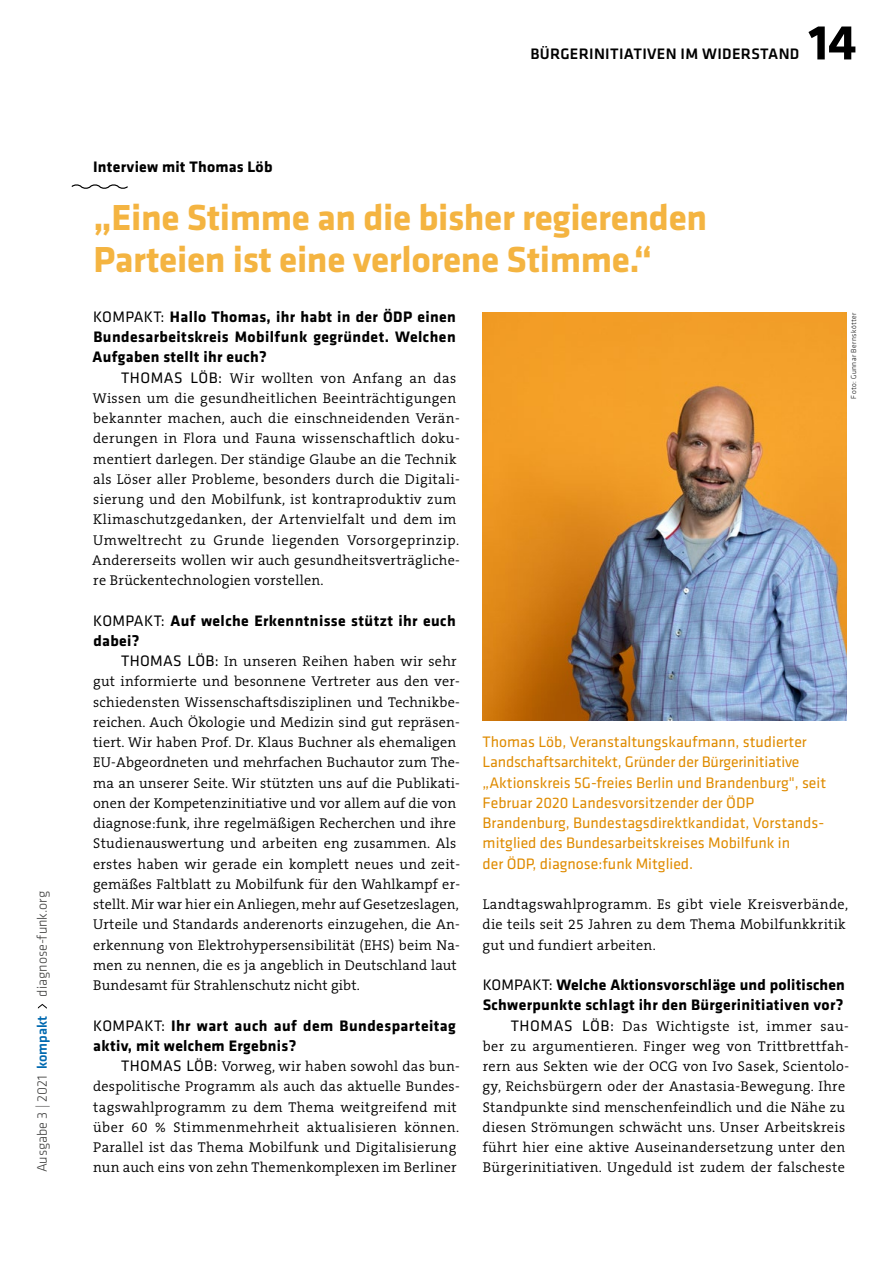
<style>
.page{position:relative;width:893px;height:1263px;background:#fff}
.page>*{position:absolute;margin:0;border:0;box-sizing:border-box;transform-origin:0 0}
.t1{font:700 51px "Klavika Basic";color:#000}
.t2{font:700 37.5px/42px "Klavika Basic";letter-spacing:-.01em;color:#f4b441}
.t3{font:700 15.75px/20.2px "Klavika Basic";letter-spacing:.02em;color:#000}
.t4{font:15.75px/20.2px "Klavika Basic";color:#df8b00}
.t5{font:500 15.75px "Klavika Basic";letter-spacing:.02em;color:#000}
.t6{font:300 14.25px/20.2px "The Serif B W4";letter-spacing:.02em;color:#000}
.t7{font:300 14.25px "Klavika Basic";color:#3c3c3b}
.t8{font:300 7.5px "Klavika Basic";letter-spacing:.05em;color:#000}
.s1{font-weight:500;color:#0069b0}
.s2{font-weight:400}
.s3{font-family:"Klavika Basic";font-weight:400;font-size:15.75px}
</style>
<div class="page">
<svg style="left:71px;top:184px;width:57px;height:5px"></svg>
<img style="left:483px;top:313px;width:363px;height:408px">
<svg style="left:38px;top:1004px;width:9px;height:5px"></svg>
<p class="t7" style="left:34px;top:997px;width:107px;rotate:-90deg">diagnose-funk.org</p>
<p class="t7" style="left:34px;top:1172px;width:158px;rotate:-90deg">Ausgabe 3 | 2021 <span class="s1">kompakt</span></p>
<p class="t5" style="left:530px;top:43px;width:271px">BÜRGERINITIATIVEN IM WIDERSTAND</p>
<h1 class="t1" style="left:808px;top:6px;width:50px">14</h1>
<p class="t3" style="left:93px;top:156px;width:181px">Interview mit Thomas Löb</p>
<h2 class="t2" style="left:94px;top:195px;width:615px">„Eine Stimme an die bisher regierenden<br>Parteien ist eine verlorene Stimme.“</h2>
<p class="t3" style="left:93px;top:306px;width:365px;text-align:justify"><span class="s2">KOMPAKT:</span> Hallo Thomas, ihr habt in der ÖDP einen Bundesarbeitskreis Mobilfunk gegründet. Welchen Aufgaben stellt ihr euch?</p>
<p class="t6" style="left:92px;top:368px;width:369px;text-indent:29px"><span class="s3">THOMAS LÖB:</span> Wir wollten von Anfang an das Wissen um die gesundheitlichen Beeinträchtigungen bekannter machen, auch die einschneidenden Verän&shy;derungen in Flora und Fauna wissenschaftlich doku&shy;mentiert darlegen. Der ständige Glaube an die Technik als Löser aller Probleme, besonders durch die Digitali&shy;sierung und den Mobilfunk, ist kontraproduktiv zum Klimaschutzgedanken, der Artenvielfalt und dem im Umweltrecht zu Grunde liegenden Vorsorgeprinzip.<br>Andererseits wollen wir auch gesundheitsverträgliche&shy;re Brückentechnologien vorstellen.</p>
<p class="t3" style="left:93px;top:609px;width:364px"><span class="s2">KOMPAKT:</span> Auf welche Erkenntnisse stützt ihr euch dabei?</p>
<p class="t6" style="left:93px;top:651px;width:368px;text-indent:28px"><span class="s3">THOMAS LÖB:</span> In unseren Reihen haben wir sehr gut informierte und besonnene Vertreter aus den ver&shy;schiedensten Wissenschaftsdisziplinen und Technikbe&shy;reichen. Auch Ökologie und Medizin sind gut repräsen&shy;tiert. Wir haben Prof. Dr. Klaus Buchner als ehemaligen EU-Abgeordneten und mehrfachen Buchautor zum The&shy;ma an unserer Seite. Wir stützten uns auf die Publikati&shy;onen der Kompetenzinitiative und vor allem auf die von diagnose:funk, ihre regelmäßigen Recherchen und ihre Studienauswertung und arbeiten eng zusammen. Als erstes haben wir gerade ein komplett neues und zeit&shy;gemäßes Faltblatt zu Mobilfunk für den Wahlkampf er&shy;stellt. Mir war hier ein Anliegen, mehr auf Gesetzeslagen, Urteile und Standards anderenorts einzugehen, die An&shy;erkennung von Elektrohypersensibilität (EHS) beim Na&shy;men zu nennen, die es ja angeblich in Deutschland laut Bundesamt für Strahlenschutz nicht gibt.</p>
<p class="t3" style="left:93px;top:1014px;width:364px"><span class="s2">KOMPAKT:</span> Ihr wart auch auf dem Bundesparteitag aktiv, mit welchem Ergebnis?</p>
<p class="t6" style="left:93px;top:1056px;width:368px;text-indent:28px"><span class="s3">THOMAS LÖB:</span> Vorweg, wir haben sowohl das bun&shy;despolitische Programm als auch das aktuelle Bundes&shy;tagswahlprogramm zu dem Thema weitgreifend mit über 60 % Stimmenmehrheit aktualisieren können.<br>Parallel ist das Thema Mobilfunk und Digitalisierung nun auch eins von zehn Themenkomplexen im Berliner</p>
<p class="t8" style="left:849px;top:398px;width:87px;rotate:-90deg">Foto: Gunnar Bernskötter</p>
<p class="t4" style="left:483px;top:731px;width:345px">Thomas Löb, Veranstaltungskaufmann, studierter Landschaftsarchitekt, Gründer der Bürgerinitiative „Aktionskreis 5G-freies Berlin und Brandenburg", seit Februar 2020 Landesvorsitzender der ÖDP Brandenburg, Bundestagsdirektkandidat, Vorstands&shy;mitglied des Bundesarbeitskreises Mobilfunk in<br>der ÖDP, diagnose:funk Mitglied.</p>
<p class="t6" style="left:483px;top:894px;width:367px">Landtagswahlprogramm. Es gibt viele Kreisverbände, die teils seit 25 Jahren zu dem Thema Mobilfunkkritik gut und fundiert arbeiten.</p>
<p class="t3" style="left:483px;top:974px;width:364px"><span class="s2">KOMPAKT:</span> Welche Aktionsvorschläge und politischen<br>Schwerpunkte schlagt ihr den Bürgerinitiativen vor?</p>
<p class="t6" style="left:483px;top:1016px;width:368px;text-indent:28px"><span class="s3">THOMAS LÖB:</span> Das Wichtigste ist, immer sau&shy;ber zu argumentieren. Finger weg von Trittbrettfah&shy;rern aus Sekten wie der OCG von Ivo Sasek, Scientolo&shy;gy, Reichsbürgern oder der Anastasia-Bewegung. Ihre Standpunkte sind menschenfeindlich und die Nähe zu diesen Strömungen schwächt uns. Unser Arbeitskreis führt hier eine aktive Auseinandersetzung unter den Bürgerinitiativen. Ungeduld ist zudem der falscheste</p>
</div>
